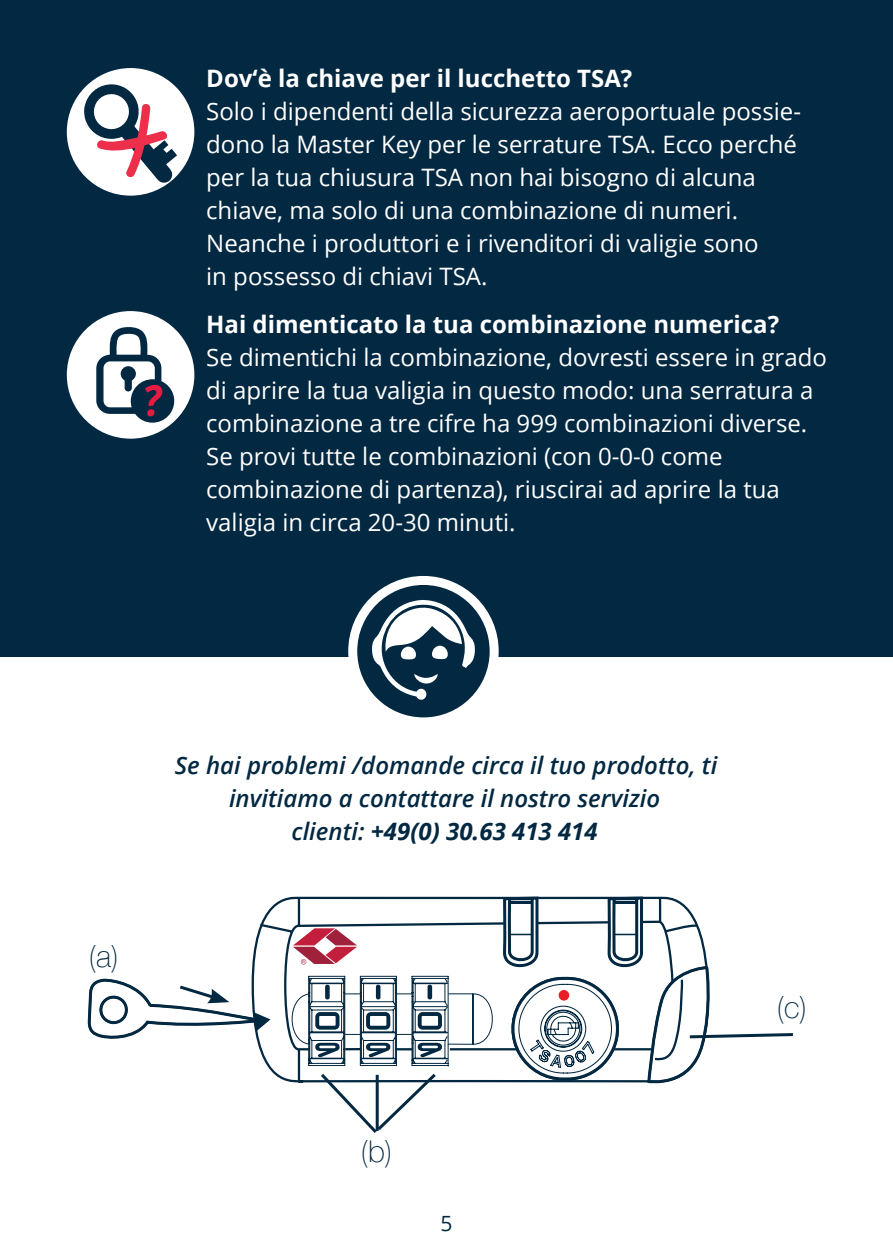
<style>
.page{position:relative;width:893px;height:1259px;background:#fff}
.page>*{position:absolute;margin:0;border:0;box-sizing:border-box;transform-origin:0 0}
.t1{font:100 30px "Helvetica Neue";color:#032841}
.t2{font:24px/33px "Open Sans";color:#fff}
.t3{font:italic 600 24px/33px "Open Sans";color:#032841;text-align:center}
.t4{font:700 24px "Open Sans";color:#fff}
.t5{font:21px "Open Sans";color:#032841}
.s1{font-weight:700}
</style>
<div class="page">
<div style="left:0;top:0;width:893px;height:656px;background:#032841"></div>
<div style="left:67px;top:311px;width:127px;height:128px;background:#fff;border-radius:50%"></div>
<svg style="left:96px;top:327px;width:78px;height:96px"></svg>
<div style="left:67px;top:68px;width:127px;height:128px;background:#fff;border-radius:50%"></div>
<svg style="left:84px;top:84px;width:93px;height:100px"></svg>
<svg style="left:251px;top:898px;width:35px;height:183px"></svg>
<svg style="left:258px;top:919px;width:28px;height:132px"></svg>
<svg style="left:332px;top:1033px;width:461px;height:100px"></svg>
<svg style="left:87px;top:977px;width:184px;height:65px"></svg>
<svg style="left:286px;top:896px;width:426px;height:192px"></svg>
<svg style="left:353px;top:580px;width:141px;height:142px"></svg>
<div style="left:348px;top:576px;width:151px;height:150px;border:9px solid #fff;border-radius:50%"></div>
<svg style="left:372px;top:600px;width:103px;height:100px"></svg>
<p class="t4" style="left:206px;top:61px;width:428px">Dov‘è la chiave per il lucchetto TSA?</p>
<p class="t2" style="left:206px;top:94px;width:596px">Solo i dipendenti della sicurezza aeroportuale possie&shy;dono la Master Key per le serrature TSA. Ecco perché per la tua chiusura TSA non hai bisogno di alcuna chiave, ma solo di una combinazione di numeri.<br>Neanche i produttori e i rivenditori di valigie sono<br>in possesso di chiavi TSA.</p>
<p class="t4" style="left:206px;top:307px;width:574px">Hai dimenticato la tua combinazione numerica?</p>
<p class="t2" style="left:206px;top:340px;width:622px">Se dimentichi la combinazione, dovresti essere in grado di aprire la tua valigia in questo modo: una serratura a combinazione a tre cifre ha 999 combinazioni diverse.<br>Se provi tutte le combinazioni (con 0-0-0 come combinazione di partenza), riuscirai ad aprire la tua valigia in circa 20-30 minuti.</p>
<p class="t1" style="left:89px;top:933px;width:31px">(a)</p>
<p class="t3" style="left:175px;top:748px;width:544px">Se hai problemi /domande circa il tuo prodotto, ti invitiamo a contattare il nostro servizio<br>clienti: <span class="s1">+49(0) 30.63 413 414</span></p>
<p class="t1" style="left:361px;top:1128px;width:33px">(b)</p>
<p class="t5" style="left:440px;top:1209px;width:14px">5</p>
<p class="t1" style="left:777px;top:984px;width:32px">(c)</p>
</div>
